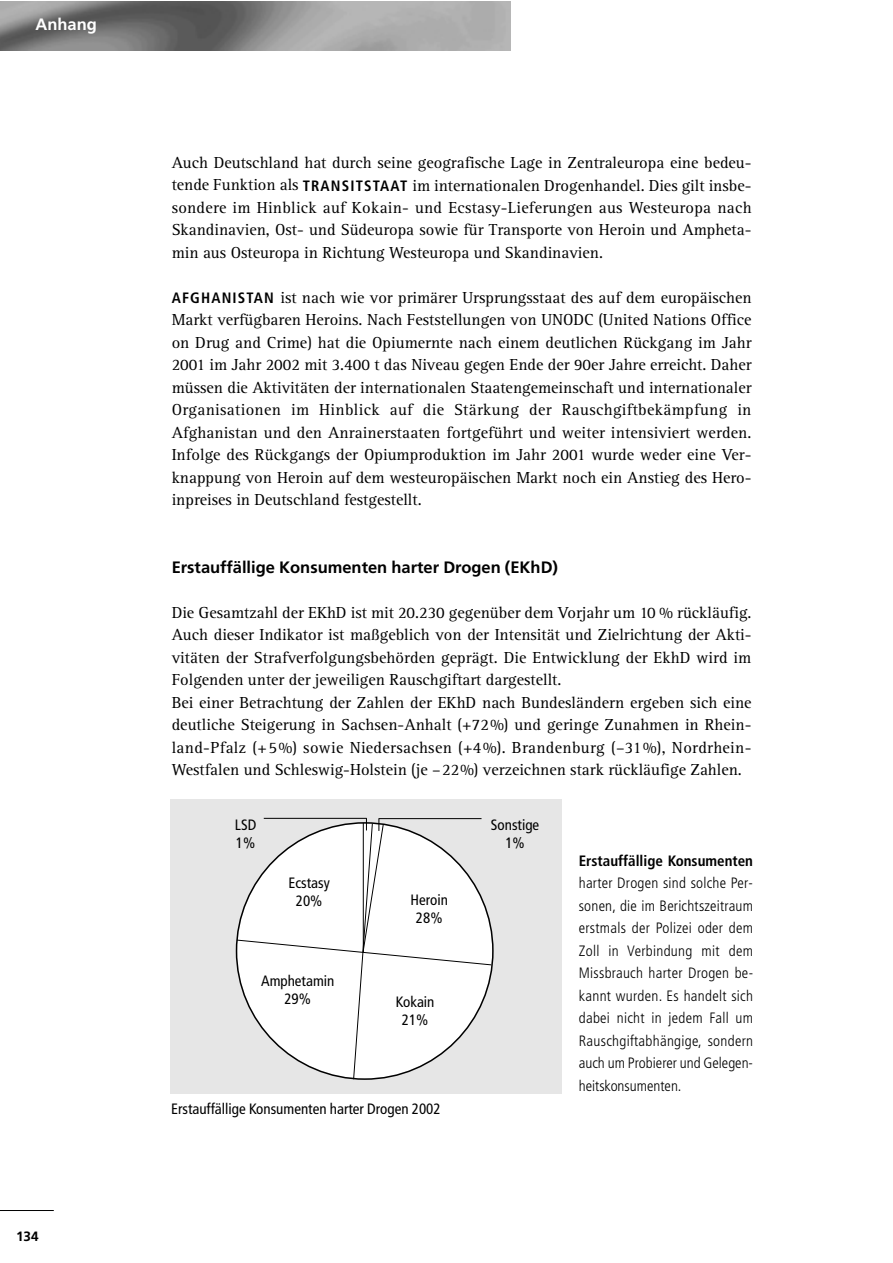
<style>
.page{position:relative;width:893px;height:1263px;background:#fff}
.page>*{position:absolute;margin:0;border:0;box-sizing:border-box;transform-origin:0 0}
.t1{font:16.5px/22.5px "Rotis Serif";color:#000;text-align:justify}
.t2{font:700 16.5px "Frutiger";color:#000}
.t3{font:700 16.5px "Frutiger";color:#fff}
.t4{font:300 condensed 15px/22.5px "Frutiger";color:#000;text-align:justify}
.t5{font:condensed 15px/18px "Frutiger";color:#000;text-align:center}
.t6{font:700 condensed 15px "Frutiger";color:#000}
.t7{font:700 13.5px "Frutiger";color:#000}
.s1{font-family:"Frutiger";font-weight:700;font-stretch:condensed;font-size:15px}
</style>
<div class="page">
<div style="left:170px;top:799px;width:391px;height:294px;background:#e6e6e6"></div>
<img style="left:1px;top:2px;width:509px;height:48px">
<hr style="left:1px;top:1210px;width:53px;height:1px;background:#000">
<svg style="left:236px;top:818px;width:256px;height:262px"></svg>
<p class="t3" style="left:36px;top:18px;width:63px">Anhang</p>
<p class="t7" style="left:16px;top:1231px;width:24px">134</p>
<p class="t1" style="left:172px;top:153px;width:581px">Auch Deutschland hat durch seine geografische Lage in Zentraleuropa eine bedeu&shy;tende Funktion als <span class="s1">TRANSITSTAAT</span> im internationalen Drogenhandel. Dies gilt insbe&shy;sondere im Hinblick auf Kokain- und Ecstasy-Lieferungen aus Westeuropa nach Skandinavien, Ost- und Südeuropa sowie für Transporte von Heroin und Ampheta&shy;min aus Osteuropa in Richtung Westeuropa und Skandinavien.</p>
<p class="t1" style="left:172px;top:288px;width:581px"><span class="s1">AFGHANISTAN</span> ist nach wie vor primärer Ursprungsstaat des auf dem europäischen Markt verfügbaren Heroins. Nach Feststellungen von UNODC (United Nations Office on Drug and Crime) hat die Opiumernte nach einem deutlichen Rückgang im Jahr 2001 im Jahr 2002 mit 3.400 t das Niveau gegen Ende der 90er Jahre erreicht. Daher müssen die Aktivitäten der internationalen Staatengemeinschaft und internationaler Organisationen im Hinblick auf die Stärkung der Rauschgiftbekämpfung in Afghanistan und den Anrainerstaaten fortgeführt und weiter intensiviert werden.<br>Infolge des Rückgangs der Opiumproduktion im Jahr 2001 wurde weder eine Ver&shy;knappung von Heroin auf dem westeuropäischen Markt noch ein Anstieg des Hero&shy;inpreises in Deutschland festgestellt.</p>
<p class="t2" style="left:172px;top:561px;width:388px">Erstauffällige Konsumenten harter Drogen (EKhD)</p>
<p class="t1" style="left:172px;top:603px;width:581px;text-align:left">Die Gesamtzahl der EKhD ist mit 20.230 gegenüber dem Vorjahr um 10 % rückläufig.<br>Auch dieser Indikator ist maßgeblich von der Intensität und Zielrichtung der Akti&shy;vitäten der Strafverfolgungsbehörden geprägt. Die Entwicklung der EkhD wird im Folgenden unter der jeweiligen Rauschgiftart dargestellt.<br>Bei einer Betrachtung der Zahlen der EKhD nach Bundesländern ergeben sich eine deutliche Steigerung in Sachsen-Anhalt (+72%) und geringe Zunahmen in Rhein&shy;land-Pfalz (+5%) sowie Niedersachsen (+4%). Brandenburg (–31%), Nordrhein-Westfalen und Schleswig-Holstein (je –22%) verzeichnen stark rückläufige Zahlen.</p>
<p class="t5" style="left:235px;top:817px;width:23px;text-align:left">LSD<br>1%</p>
<p class="t5" style="left:491px;top:817px;width:50px">Sonstige<br>1%</p>
<p class="t5" style="left:288px;top:875px;width:43px">Ecstasy<br>20%</p>
<p class="t5" style="left:261px;top:973px;width:75px">Amphetamin<br>29%</p>
<p class="t5" style="left:410px;top:892px;width:39px">Heroin<br>28%</p>
<p class="t5" style="left:396px;top:994px;width:40px">Kokain<br>21%</p>
<p class="t5" style="left:171px;top:1101px;width:271px">Erstauffällige Konsumenten harter Drogen 2002</p>
<p class="t6" style="left:578px;top:854px;width:176px">Erstauffällige Konsumenten</p>
<p class="t4" style="left:578px;top:873px;width:176px">harter Drogen sind solche Per&shy;sonen, die im Berichtszeitraum erstmals der Polizei oder dem Zoll in Verbindung mit dem Missbrauch harter Drogen be&shy;kannt wurden. Es handelt sich dabei nicht in jedem Fall um Rauschgiftabhängige, sondern auch um Probierer und Gelegen&shy;heitskonsumenten.</p>
</div>
